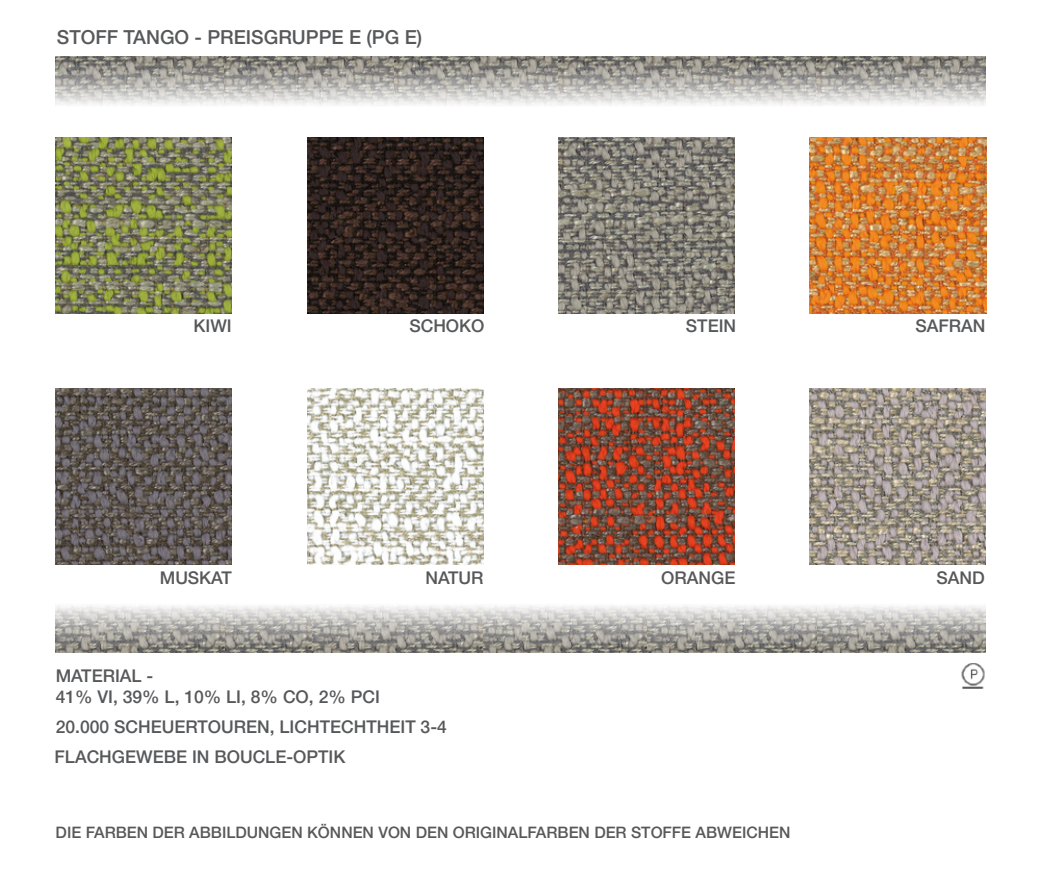
<style>
.page{position:relative;width:1042px;height:893px;background:#fff}
.page>*{position:absolute;margin:0;border:0;box-sizing:border-box;transform-origin:0 0}
.t1{font:500 19.25px "Helvetica Neue LT";color:#57585a}
.t2{font:500 17.5px "Helvetica Neue LT";color:#57585a}
.t3{font:500 15.75px "Helvetica Neue LT";color:#57585a}
</style>
<div class="page">
<img style="left:56px;top:137px;width:176px;height:176px">
<img style="left:307px;top:138px;width:176px;height:176px">
<img style="left:559px;top:137px;width:176px;height:176px">
<img style="left:810px;top:137px;width:176px;height:176px">
<img style="left:56px;top:388px;width:176px;height:176px">
<img style="left:307px;top:388px;width:176px;height:176px">
<img style="left:56px;top:57px;width:168px;height:48px">
<img style="left:224px;top:57px;width:170px;height:48px">
<img style="left:394px;top:57px;width:164px;height:48px">
<img style="left:558px;top:57px;width:258px;height:48px">
<img style="left:816px;top:57px;width:169px;height:48px">
<img style="left:961px;top:663px;width:24px;height:26px">
<img style="left:559px;top:388px;width:176px;height:176px">
<img style="left:809px;top:388px;width:176px;height:176px">
<img style="left:647px;top:606px;width:338px;height:47px">
<img style="left:483px;top:606px;width:164px;height:47px">
<img style="left:312px;top:606px;width:171px;height:47px">
<img style="left:225px;top:606px;width:87px;height:47px">
<img style="left:56px;top:606px;width:169px;height:47px">
<p class="t1" style="left:57px;top:26px;width:367px">STOFF TANGO - PREISGRUPPE E (PG E)</p>
<p class="t2" style="left:193px;top:316px;width:40px">KIWI</p>
<p class="t2" style="left:409px;top:316px;width:77px">SCHOKO</p>
<p class="t2" style="left:686px;top:316px;width:52px">STEIN</p>
<p class="t2" style="left:915px;top:316px;width:72px">SAFRAN</p>
<p class="t2" style="left:160px;top:568px;width:73px">MUSKAT</p>
<p class="t2" style="left:425px;top:567px;width:60px">NATUR</p>
<p class="t2" style="left:56px;top:666px;width:99px">MATERIAL -</p>
<p class="t2" style="left:56px;top:687px;width:326px">41% VI, 39% L, 10% LI, 8% CO, 2% PCI</p>
<p class="t2" style="left:56px;top:716px;width:392px">20.000 SCHEUERTOUREN, LICHTECHTHEIT 3-4</p>
<p class="t2" style="left:55px;top:746px;width:292px">FLACHGEWEBE IN BOUCLE-OPTIK</p>
<p class="t2" style="left:661px;top:567px;width:76px">ORANGE</p>
<p class="t2" style="left:936px;top:567px;width:50px">SAND</p>
<p class="t3" style="left:56px;top:823px;width:736px">DIE FARBEN DER ABBILDUNGEN KÖNNEN VON DEN ORIGINALFARBEN DER STOFFE ABWEICHEN</p>
</div>
